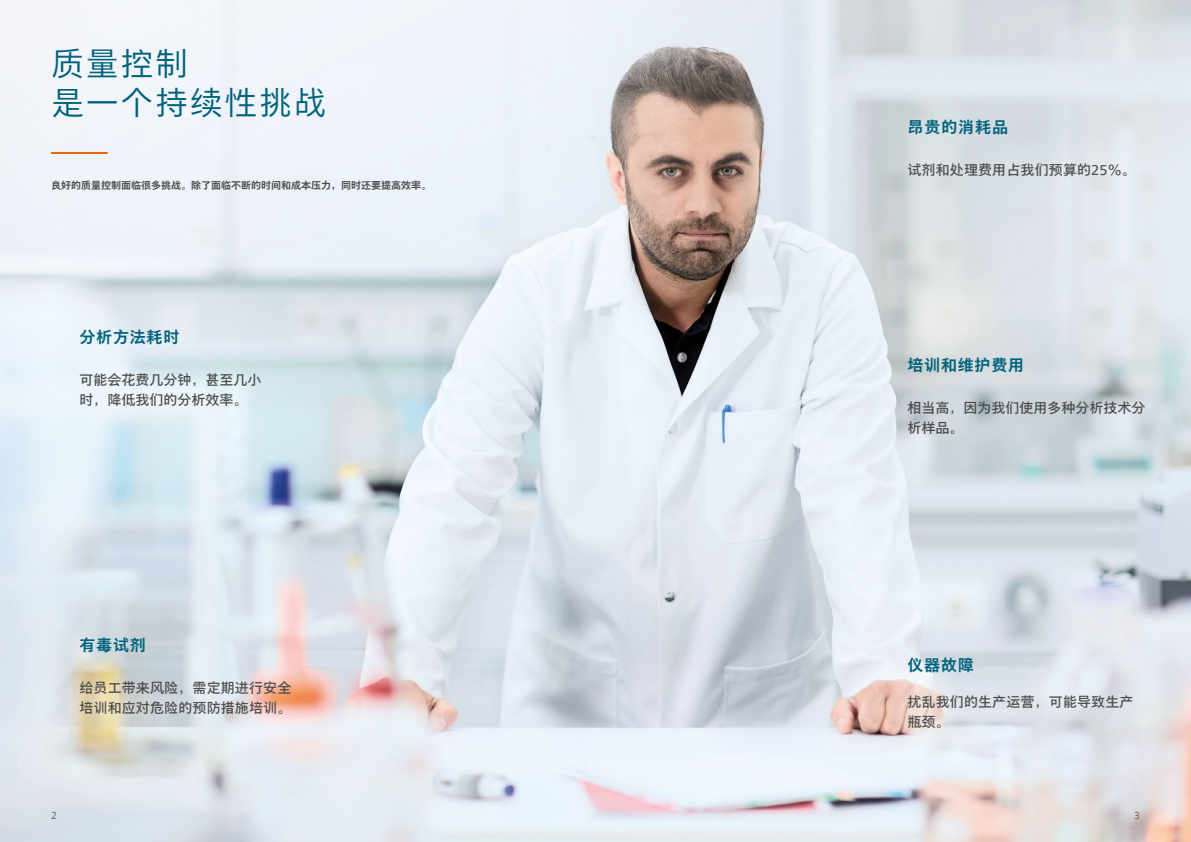
<style>
.page{position:relative;width:1191px;height:842px;background:#fff}
.page>*{position:absolute;margin:0;border:0;box-sizing:border-box;transform-origin:0 0}
.t1{font:300 33px/39px "M Xiang He Hei SC Pro";letter-spacing:.05em;color:#00627b}
.t2{font:700 16px "M Xiang He Hei SC Pro";letter-spacing:.05em;color:#00627b}
.t3{font:14px/20px "M Xiang He Hei SC Pro";letter-spacing:.01em;color:#4a4a49}
.t4{font:700 10px "M Xiang He Hei SC Pro";color:#4a4a49}
.t5{font:10px "Neue Frutiger World Xtra Blk";color:#008f8b}
.t6{font:300 10px "Neue Frutiger World";color:#4a4a49}
.s1{font-family:"Neue Frutiger World"}
</style>
<div class="page">
<img style="left:0;top:0;width:1191px;height:842px">
<svg style="left:64px;top:655px;width:71px;height:99px;background:#ded4b7"></svg>
<svg style="left:887px;top:655px;width:71px;height:99px;background:#e9dedd"></svg>
<hr style="left:51px;top:152px;width:57px;height:2px;background:#ec6606">
<h1 class="t1" style="left:51px;top:44px;width:277px">质量控制<br>是一个持续性挑战</h1>
<p class="t4" style="left:51px;top:179px;width:381px">良好的质量控制面临很多挑战。除了面临不断的时间和成本压力，同时还要提高效率。</p>
<p class="t2" style="left:79px;top:327px;width:101px">分析方法耗时</p>
<p class="t3" style="left:79px;top:370px;width:183px">可能会花费几分钟，甚至几小时，降低我们的分析效率。</p>
<p class="t2" style="left:907px;top:117px;width:102px">昂贵的消耗品</p>
<p class="t3" style="left:907px;top:160px;width:230px">试剂和处理费用占我们预算的<span class="s1">25</span>％。</p>
<p class="t2" style="left:907px;top:355px;width:118px">培训和维护费用</p>
<p class="t3" style="left:907px;top:398px;width:240px">相当高，因为我们使用多种分析技术分析样品。</p>
<p class="t2" style="left:79px;top:635px;width:68px">有毒试剂</p>
<p class="t3" style="left:79px;top:678px;width:213px">给员工带来风险，需定期进行安全培训和应对危险的预防措施培训。</p>
<p class="t2" style="left:907px;top:655px;width:68px">仪器故障</p>
<p class="t3" style="left:907px;top:692px;width:228px">扰乱我们的生产运营，可能导致生产瓶颈。</p>
<p class="t5" style="left:85px;top:657px;width:8px">−</p>
<p class="t5" style="left:908px;top:657px;width:8px">−</p>
<p class="t6" style="left:51px;top:808px;width:7px">2</p>
<p class="t6" style="left:1134px;top:808px;width:7px">3</p>
</div>
